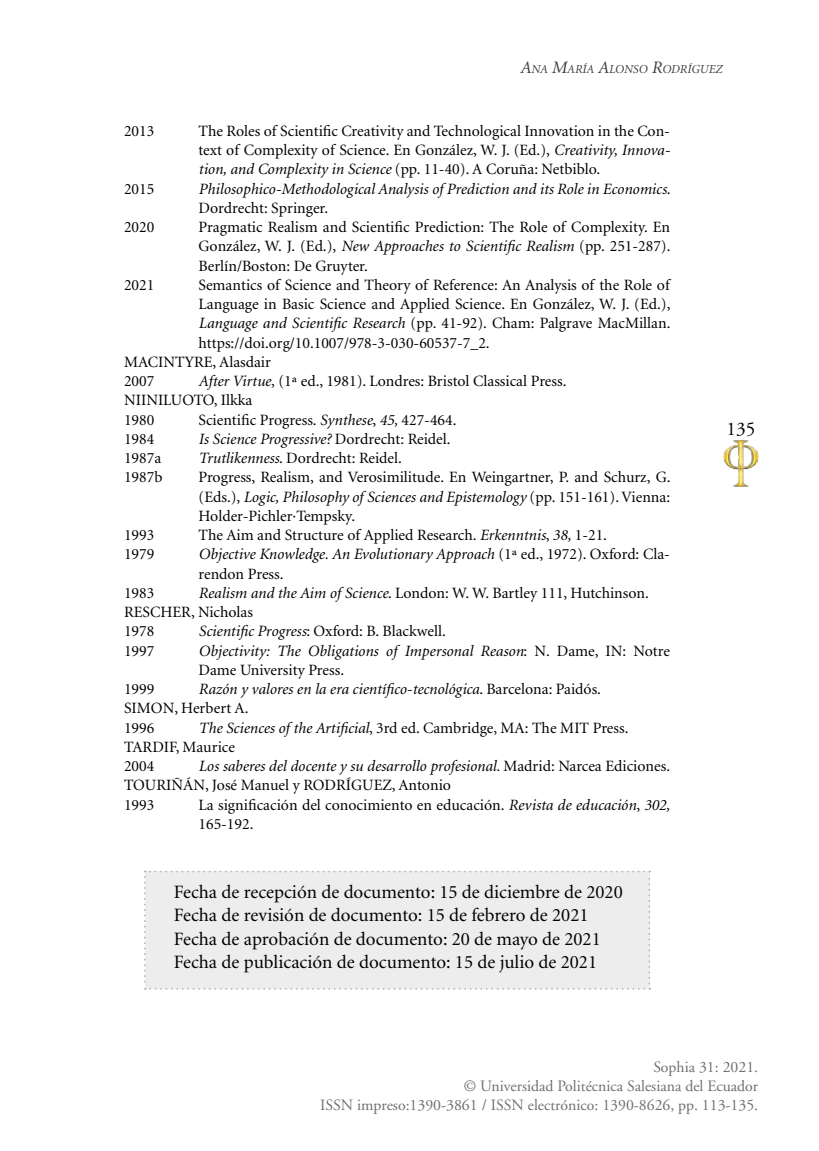
<style>
.page{position:relative;width:819px;height:1151px;background:#fff}
.page>*{position:absolute;margin:0;border:0;box-sizing:border-box;transform-origin:0 0}
.t1{font:19.25px "Adobe Garamond";color:#000}
.t2{font:18.9px/23.1px "Minion";color:#000}
.t3{font:15.75px/19.2px "Minion";color:#000}
.t4{font:italic 15.75px/19.2px "Minion";color:#000}
.t5{font:15.75px/19.2px "Adobe Garamond";color:#706f6f;text-align:right}
.t6{font:italic 12.25px "Minion";color:#3c3c3b}
.s1{font-size:17.5px}
.s2{font-style:italic}
.s3{font-style:normal}
</style>
<div class="page">
<img style="left:723px;top:440px;width:35px;height:47px">
<div style="left:144px;top:871px;width:506px;height:119px;background:#ededed"></div>
<p class="t6" style="left:520px;top:63px;width:203px"><span class="s1">A</span>NA <span class="s1">M</span>ARÍA <span class="s1">A</span>LONSO <span class="s1">R</span>ODRÍGUEZ</p>
<p class="t3" style="left:124px;top:122px;width:32px">2013</p>
<p class="t3" style="left:198px;top:122px;width:473px;text-align:justify">The Roles of Scientific Creativity and Technological Innovation in the Con&shy;text of Complexity of Science. En González, W. J. (Ed.), <span class="s2">Creativity, Innova&shy;tion, and Complexity in Science</span> (pp. 11-40). A Coruña: Netbiblo.</p>
<p class="t3" style="left:124px;top:180px;width:32px">2015</p>
<p class="t4" style="left:198px;top:180px;width:473px">Philosophico-Methodological Analysis of Prediction and its Role in Economics<span class="s3">.<br>Dordrecht: Springer.</span></p>
<p class="t3" style="left:124px;top:218px;width:32px">2020</p>
<p class="t3" style="left:198px;top:218px;width:473px;text-align:justify">Pragmatic Realism and Scientific Prediction: The Role of Complexity. En González, W. J. (Ed.), <span class="s2">New Approaches to Scientific Realism</span> (pp. 251-287).<br>Berlín/Boston: De Gruyter.</p>
<p class="t3" style="left:124px;top:276px;width:32px">2021</p>
<p class="t3" style="left:198px;top:276px;width:472px">Semantics of Science and Theory of Reference: An Analysis of the Role of</p>
<p class="t3" style="left:198px;top:295px;width:473px">Language in Basic Science and Applied Science. En González, W. J. (Ed.),</p>
<p class="t3" style="left:198px;top:314px;width:473px"><span class="s2">Language and Scientific Research</span> (pp. 41-92). Cham: Palgrave MacMillan.</p>
<p class="t3" style="left:198px;top:334px;width:293px">https://doi.org/10.1007/978-3-030-60537-7_2.</p>
<p class="t3" style="left:124px;top:353px;width:148px">MACINTYRE, Alasdair</p>
<p class="t3" style="left:124px;top:372px;width:32px">2007</p>
<p class="t3" style="left:124px;top:372px;width:444px;text-indent:74px"><span class="s2">After Virtue,</span> (1ª ed., 1981). Londres: Bristol Classical Press.<br>NIINILUOTO, Ilkka<br>1980</p>
<p class="t3" style="left:198px;top:411px;width:259px">Scientific Progress. <span class="s2">Synthese</span>, <span class="s2">45,</span> 427-464.</p>
<p class="t3" style="left:124px;top:430px;width:32px">1984</p>
<p class="t4" style="left:198px;top:430px;width:253px">Is Science Progressive? <span class="s3">Dordrecht: Reidel.</span></p>
<p class="t3" style="left:124px;top:449px;width:39px">1987a</p>
<p class="t3" style="left:198px;top:449px;width:205px"><span class="s2">Trutlikenness</span>. Dordrecht: Reidel.</p>
<p class="t3" style="left:124px;top:468px;width:40px">1987b</p>
<p class="t3" style="left:198px;top:468px;width:473px;text-align:justify">Progress, Realism, and Verosimilitude. En Weingartner, P. and Schurz, G. (Eds.), <span class="s2">Logic, Philosophy of Sciences and Epistemology</span> (pp. 151-161). Vienna:<br>Holder-Pichler·Tempsky.</p>
<p class="t3" style="left:124px;top:526px;width:32px">1993</p>
<p class="t3" style="left:198px;top:526px;width:410px">The Aim and Structure of Applied Research. <span class="s2">Erkenntnis</span>, <span class="s2">38,</span> 1-21.</p>
<p class="t3" style="left:124px;top:545px;width:32px">1979</p>
<p class="t4" style="left:198px;top:545px;width:473px">Objective Knowledge. An Evolutionary Approach <span class="s3">(1ª ed., 1972). Oxford: Cla&shy;rendon Press.</span></p>
<p class="t3" style="left:124px;top:584px;width:32px">1983</p>
<p class="t3" style="left:124px;top:584px;width:526px;text-indent:74px"><span class="s2">Realism and the Aim of Science</span>. London: W. W. Bartley 111, Hutchinson.<br>RESCHER, Nicholas<br>1978</p>
<p class="t3" style="left:198px;top:622px;width:249px"><span class="s2">Scientific Progress</span>: Oxford: B. Blackwell.</p>
<p class="t3" style="left:124px;top:641px;width:32px">1997</p>
<p class="t4" style="left:198px;top:641px;width:473px">Objectivity: The Obligations of Impersonal Reason<span class="s3">: N. Dame, IN: Notre<br>Dame University Press.</span></p>
<p class="t3" style="left:124px;top:680px;width:32px">1999</p>
<p class="t4" style="left:124px;top:680px;width:478px;text-indent:74px">Razón y valores en la era científico-tecnológica<span class="s3">. Barcelona: Paidós.<br>SIMON, Herbert A.<br>1996</span></p>
<p class="t3" style="left:124px;top:718px;width:506px;text-indent:74px"><span class="s2">The Sciences of the Artificial</span>, 3rd ed. Cambridge, MA: The MIT Press.<br>TARDIF, Maurice<br>2004</p>
<p class="t3" style="left:124px;top:757px;width:547px;text-indent:74px"><span class="s2">Los saberes del docente y su desarrollo profesional.</span> Madrid: Narcea Ediciones.<br>TOURIÑÁN, José Manuel y RODRÍGUEZ, Antonio<br>1993</p>
<p class="t3" style="left:198px;top:795px;width:473px">La significación del conocimiento en educación. <span class="s2">Revista de educación</span>, <span class="s2">302,<br></span>165-192.</p>
<p class="t2" style="left:174px;top:881px;width:450px">Fecha de recepción de documento: 15 de diciembre de 2020<br>Fecha de revisión de documento: 15 de febrero de 2021<br>Fecha de aprobación de documento: 20 de mayo de 2021<br>Fecha de publicación de documento: 15 de julio de 2021</p>
<p class="t1" style="left:726px;top:418px;width:30px">135</p>
<p class="t5" style="left:320px;top:1058px;width:439px">Sophia 31: 2021.<br>© Universidad Politécnica Salesiana del Ecuador<br>ISSN impreso:1390-3861 / ISSN electrónico: 1390-8626, pp. 113-135.</p>
</div>
